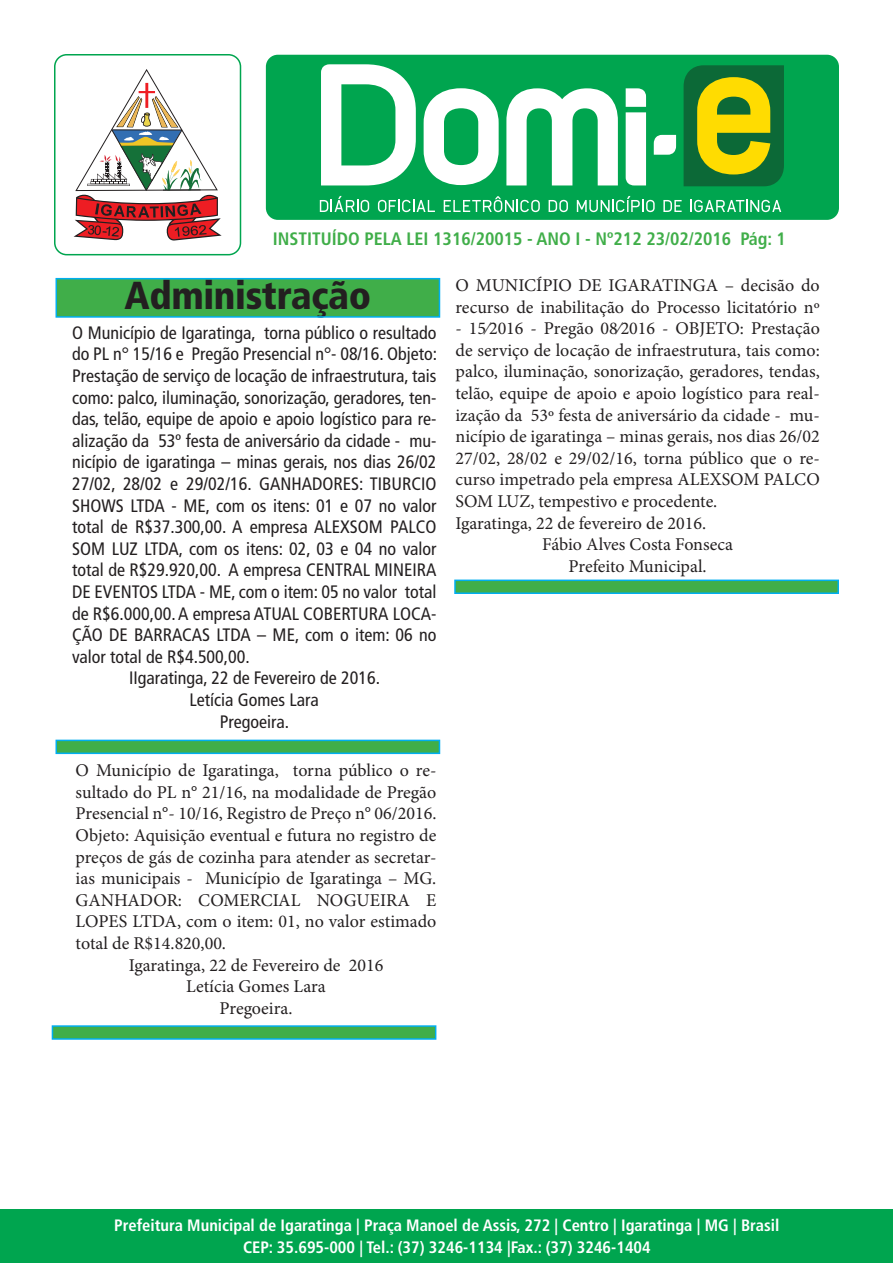
<style>
.page{position:relative;width:893px;height:1263px;background:#fff}
.page>*{position:absolute;margin:0;border:0;box-sizing:border-box;transform-origin:0 0}
.Titulo{font:900 condensed 39px "Frutiger LT Std";letter-spacing:-.01em;color:#231f20}
.t1{font:18px/21.6px "Minion Pro";color:#231f20;text-align:justify}
.t2{font:condensed 18px/21.6px "Frutiger LT Std";color:#231f20;text-align:justify}
.t3{font:700 condensed 18px "Frutiger LT Std";color:#40ae49}
.t4{font:700 condensed 16.5px "Frutiger LT Std";color:#fff}
</style>
<div class="page">
<div style="left:1px;top:1209px;width:892px;height:53px;background:#00a54f"></div>
<div style="left:266px;top:55px;width:573px;height:165px;background:#00a54f;border-radius:12px"></div>
<svg style="left:684px;top:65px;width:100px;height:121px;background:#6c9721"></svg>
<svg style="left:424px;top:88px;width:75px;height:97px"></svg>
<svg style="left:506px;top:88px;width:112px;height:97px"></svg>
<svg style="left:654px;top:135px;width:22px;height:20px"></svg>
<svg style="left:321px;top:64px;width:95px;height:121px"></svg>
<svg style="left:626px;top:88px;width:20px;height:97px;background:#ecf8f2"></svg>
<svg style="left:74px;top:69px;width:148px;height:172px"></svg>
<hr style="left:163px;top:189px;width:38px;height:2px;background:#231f20">
<div style="left:54px;top:54px;width:187px;height:201px;border:2px solid #00a54f;border-radius:12px"></div>
<svg style="left:320px;top:196px;width:49px;height:16px"></svg>
<svg style="left:378px;top:200px;width:57px;height:12px"></svg>
<svg style="left:444px;top:196px;width:96px;height:16px"></svg>
<svg style="left:549px;top:200px;width:19px;height:12px"></svg>
<svg style="left:577px;top:196px;width:78px;height:16px"></svg>
<svg style="left:663px;top:200px;width:19px;height:12px"></svg>
<svg style="left:690px;top:200px;width:91px;height:12px"></svg>
<div style="left:56px;top:279px;width:383px;height:38px;background:#40ae49"></div>
<div style="left:56px;top:278px;width:384px;height:40px;border:2px solid #00aeef"></div>
<div style="left:56px;top:740px;width:384px;height:14px;background:#40ae49;border:2px solid #00aeef"></div>
<div style="left:454px;top:579px;width:385px;height:15px;background:#40ae49;border:2px solid #00aeef"></div>
<div style="left:52px;top:1025px;width:384px;height:15px;background:#40ae49;border:2px solid #00aeef"></div>
<p class="t3" style="left:273px;top:228px;width:514px">INSTITUÍDO PELA LEI 1316/20015 - ANO I - Nº212 23/02/2016 Pág: 1</p>
<p class="Titulo" style="left:124px;top:272px;width:248px">Administração</p>
<p class="t2" style="left:72px;top:322px;width:366px">O Município de Igaratinga, torna público o resultado do PL n° 15/16 e Pregão Presencial n°- 08/16. Objeto:<br>Prestação de serviço de locação de infraestrutura, tais como: palco, iluminação, sonorização, geradores, ten&shy;das, telão, equipe de apoio e apoio logístico para re&shy;alização da 53º festa de aniversário da cidade - mu&shy;nicípio de igaratinga – minas gerais, nos dias 26/02<br>27/02, 28/02 e 29/02/16. GANHADORES: TIBURCIO SHOWS LTDA - ME, com os itens: 01 e 07 no valor total de R$37.300,00. A empresa ALEXSOM PALCO SOM LUZ LTDA, com os itens: 02, 03 e 04 no valor total de R$29.920,00. A empresa CENTRAL MINEIRA DE EVENTOS LTDA - ME, com o item: 05 no valor total de R$6.000,00. A empresa ATUAL COBERTURA LOCA-ÇÃO DE BARRACAS LTDA – ME, com o item: 06 no valor total de R$4.500,00.</p>
<p class="t2" style="left:129px;top:667px;width:253px">IIgaratinga, 22 de Fevereiro de 2016.</p>
<p class="t2" style="left:190px;top:689px;width:131px">Letícia Gomes Lara</p>
<p class="t2" style="left:220px;top:711px;width:71px">Pregoeira.</p>
<p class="t1" style="left:455px;top:275px;width:366px">O MUNICÍPIO DE IGARATINGA – decisão do recurso de inabilitação do Processo licitatório nº</p>
<p class="t1" style="left:455px;top:318px;width:366px">- 15⁄2016 - Pregão 08⁄2016 - OBJETO: Prestação de serviço de locação de infraestrutura, tais como: palco, iluminação, sonorização, geradores, tendas, telão, equipe de apoio e apoio logístico para real&shy;ização da 53º festa de aniversário da cidade - mu&shy;nicípio de igaratinga – minas gerais, nos dias 26/02<br>27/02, 28/02 e 29/02/16, torna público que o re&shy;curso impetrado pela empresa ALEXSOM PALCO SOM LUZ, tempestivo e procedente.</p>
<p class="t1" style="left:455px;top:512px;width:252px">Igaratinga, 22 de fevereiro de 2016.</p>
<p class="t1" style="left:542px;top:534px;width:192px">Fábio Alves Costa Fonseca</p>
<p class="t1" style="left:569px;top:555px;width:140px">Prefeito Municipal.</p>
<p class="t1" style="left:76px;top:760px;width:362px">O Município de Igaratinga, torna público o re&shy;sultado do PL n° 21/16, na modalidade de Pregão Presencial n°- 10/16, Registro de Preço n° 06/2016.<br>Objeto: Aquisição eventual e futura no registro de preços de gás de cozinha para atender as secretar&shy;ias municipais - Município de Igaratinga – MG.<br>GANHADOR: COMERCIAL NOGUEIRA E LOPES LTDA, com o item: 01, no valor estimado total de R$14.820,00.</p>
<p class="t1" style="left:129px;top:954px;width:256px">Igaratinga, 22 de Fevereiro de 2016</p>
<p class="t1" style="left:186px;top:976px;width:141px">Letícia Gomes Lara</p>
<p class="t1" style="left:220px;top:997px;width:74px">Pregoeira.</p>
<p class="t4" style="left:114px;top:1215px;width:667px">Prefeitura Municipal de Igaratinga | Praça Manoel de Assis, 272 | Centro | Igaratinga | MG | Brasil</p>
<p class="t4" style="left:243px;top:1237px;width:409px">CEP: 35.695-000 | Tel.: (37) 3246-1134 |Fax.: (37) 3246-1404</p>
</div>
